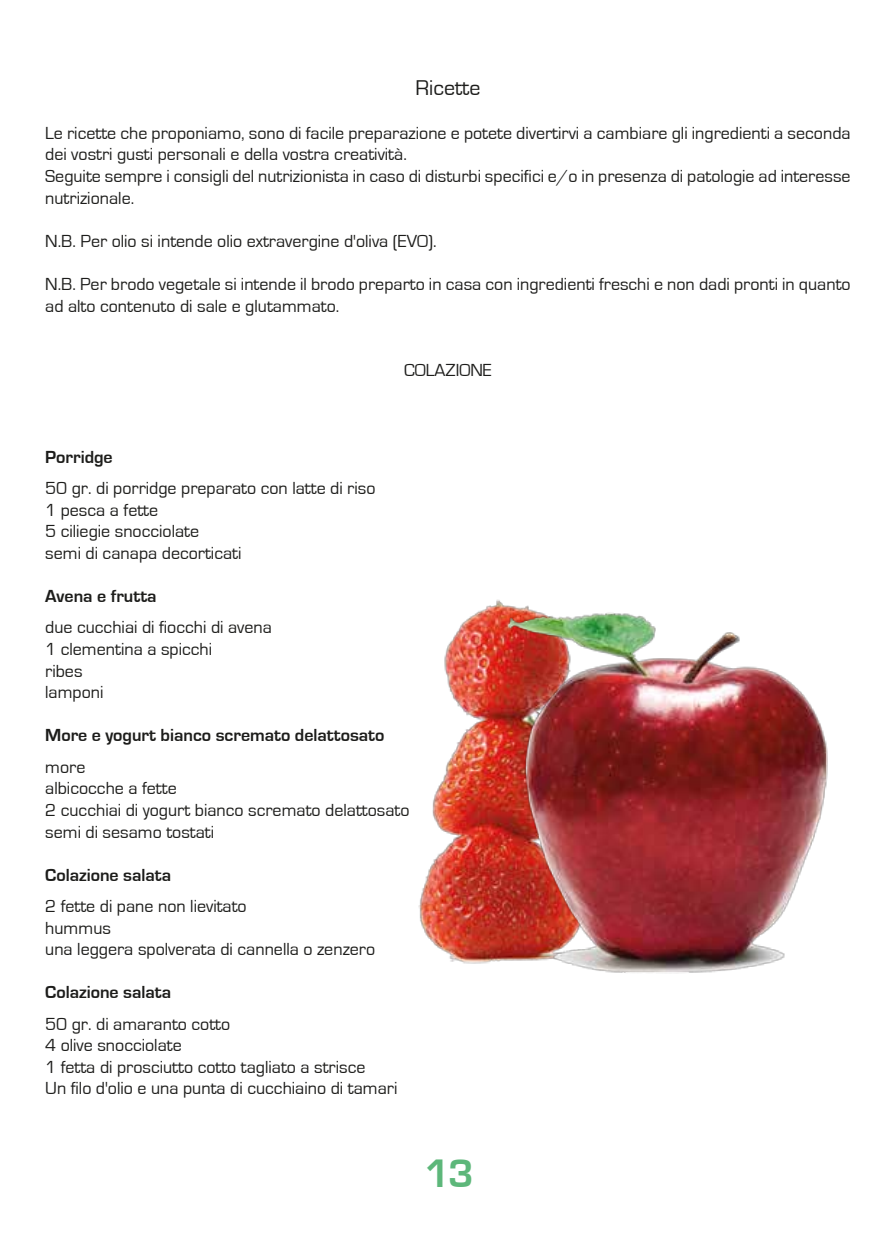
<style>
.page{position:relative;width:896px;height:1248px;background:#fff}
.page>*{position:absolute;margin:0;border:0;box-sizing:border-box;transform-origin:0 0}
.t1{font:700 41px "Eurostile";color:#5db77a}
.t2{font:22px "Eurostile";color:#1d1d1b}
.t3{font:18px/21.6px "Eurostile";color:#1d1d1b}
.t4{font:700 18px "Eurostile";color:#1d1d1b}
</style>
<div class="page">
<img style="left:418px;top:610px;width:64px;height:354px">
<img style="left:482px;top:599px;width:346px;height:375px">
<p class="t2" style="left:415px;top:76px;width:66px">Ricette</p>
<p class="t3" style="left:45px;top:122px;width:807px">Le ricette che proponiamo, sono di facile preparazione e potete divertirvi a cambiare gli ingredienti a seconda dei vostri gusti personali e della vostra creatività.<br>Seguite sempre i consigli del nutrizionista in caso di disturbi specifici e/o in presenza di patologie ad interesse nutrizionale.</p>
<p class="t3" style="left:45px;top:230px;width:393px">N.B. Per olio si intende olio extravergine d'oliva (EVO).</p>
<p class="t3" style="left:45px;top:273px;width:807px">N.B. Per brodo vegetale si intende il brodo preparto in casa con ingredienti freschi e non dadi pronti in quanto ad alto contenuto di sale e glutammato.</p>
<p class="t3" style="left:404px;top:360px;width:89px">COLAZIONE</p>
<p class="t4" style="left:45px;top:447px;width:69px">Porridge</p>
<p class="t3" style="left:45px;top:477px;width:332px">50 gr. di porridge preparato con latte di riso<br>1 pesca a fette<br>5 ciliegie snocciolate<br>semi di canapa decorticati</p>
<p class="t4" style="left:45px;top:586px;width:113px">Avena e frutta</p>
<p class="t3" style="left:45px;top:617px;width:228px">due cucchiai di fiocchi di avena<br>1 clementina a spicchi<br>ribes<br>lamponi</p>
<p class="t4" style="left:45px;top:725px;width:341px">More e yogurt bianco scremato delattosato</p>
<p class="t3" style="left:45px;top:756px;width:366px">more<br>albicocche a fette<br>2 cucchiai di yogurt bianco scremato delattosato semi di sesamo tostati</p>
<p class="t4" style="left:45px;top:864px;width:127px">Colazione salata</p>
<p class="t3" style="left:45px;top:895px;width:331px">2 fette di pane non lievitato<br>hummus<br>una leggera spolverata di cannella o zenzero</p>
<p class="t4" style="left:45px;top:982px;width:127px">Colazione salata</p>
<p class="t3" style="left:45px;top:1013px;width:354px">50 gr. di amaranto cotto<br>4 olive snocciolate<br>1 fetta di prosciutto cotto tagliato a strisce<br>Un filo d'olio e una punta di cucchiaino di tamari</p>
<h1 class="t1" style="left:424px;top:1150px;width:51px">13</h1>
</div>
